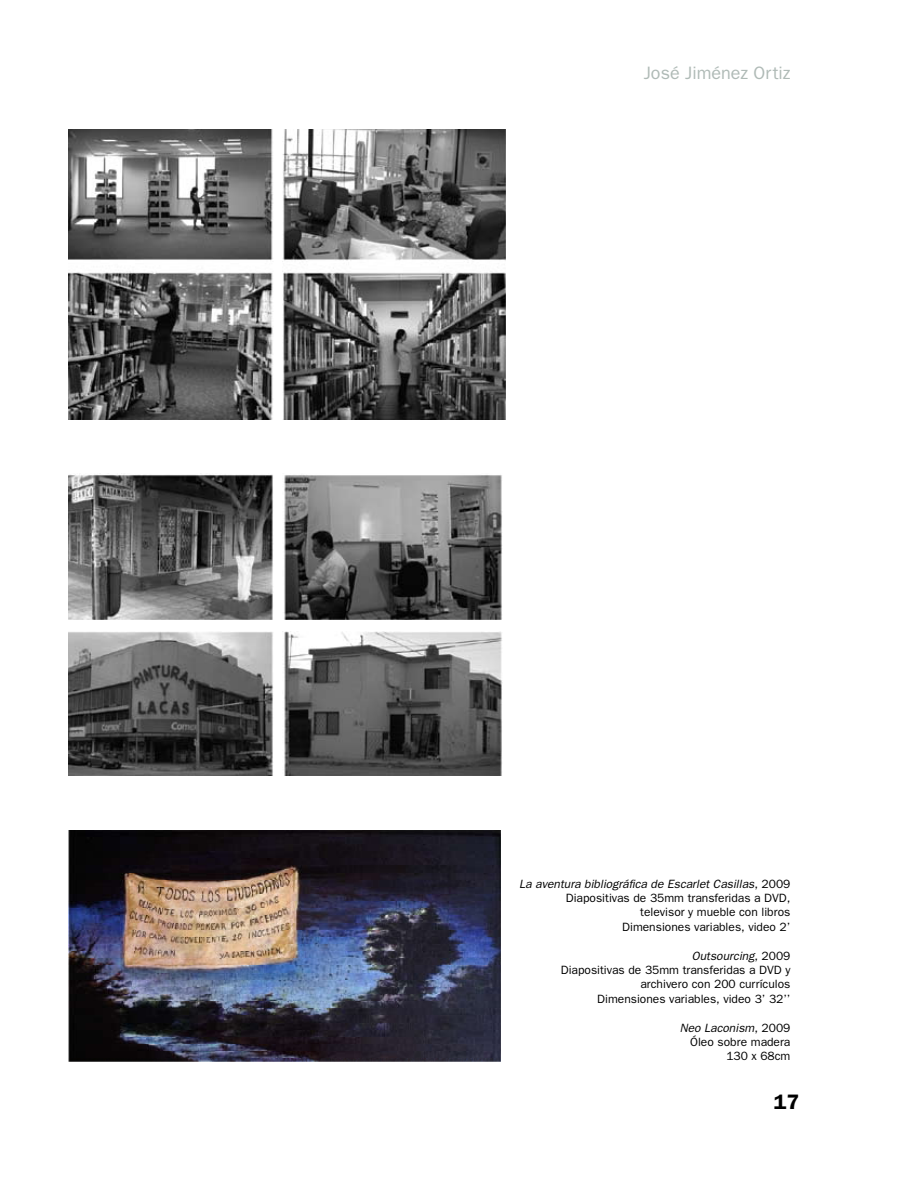
<style>
.page{position:relative;width:918px;height:1188px;background:#fff}
.page>*{position:absolute;margin:0;border:0;box-sizing:border-box;transform-origin:0 0}
.t1{font:600 21px "Franklin Gothic";color:#000}
.t2{font:18px "Franklin Gothic";color:#afbab6}
.t3{font:12px/14.4px "Franklin Gothic";color:#000;text-align:right}
.s1{font-style:italic}
</style>
<div class="page">
<img style="left:68px;top:129px;width:438px;height:291px">
<img style="left:68px;top:631px;width:434px;height:145px">
<img style="left:68px;top:474px;width:434px;height:146px">
<img style="left:68px;top:830px;width:432px;height:232px">
<p class="t2" style="left:644px;top:63px;width:148px">José Jiménez Ortiz</p>
<p class="t3" style="left:519px;top:876px;width:273px"><span class="s1">La aventura bibliográfica de Escarlet Casillas</span>, 2009<br>Diapositivas de 35mm transferidas a DVD, televisor y mueble con libros<br>Dimensiones variables, video 2’</p>
<p class="t3" style="left:561px;top:948px;width:231px"><span class="s1">Outsourcing</span>, 2009<br>Diapositivas de 35mm transferidas a DVD y archivero con 200 currículos<br>Dimensiones variables, video 3’ 32’’</p>
<p class="t3" style="left:680px;top:1020px;width:112px"><span class="s1">Neo Laconism</span>, 2009<br>Óleo sobre madera<br>130 x 68cm</p>
<p class="t1" style="left:774px;top:1089px;width:27px">17</p>
</div>
